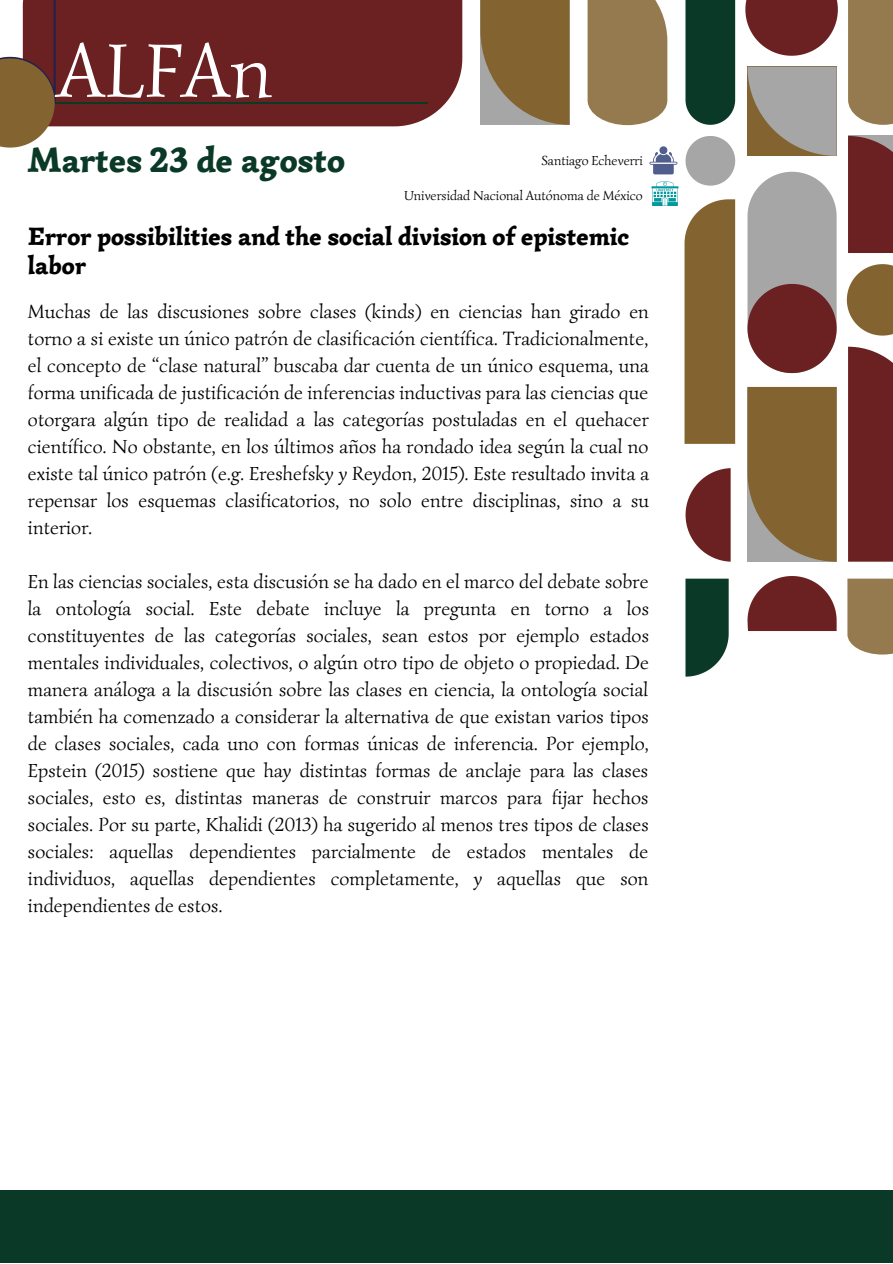
<style>
.page{position:relative;width:893px;height:1264px;background:#fff}
.page>*{position:absolute;margin:0;border:0;box-sizing:border-box;transform-origin:0 0}
.t1{font:77.7px "Simonetta";color:#fff}
.t2{font:900 35.25px "Simonetta";color:#0b3927}
.t3{font:900 25.5px/29.2px "Simonetta";color:#000}
.t4{font:19.5px/27px "Simonetta";letter-spacing:.005em;color:#000;text-align:justify}
.t5{font:13.5px "Simonetta";color:#000}
</style>
<div class="page">
<div style="left:685px;top:0;width:50px;height:125px;background:#0b3927"></div>
<div style="left:848px;top:0;width:44px;height:125px;background:#947a4e"></div>
<svg style="left:847px;top:578px;width:45px;height:76px;background:#9a8158"></svg>
<svg style="left:587px;top:0;width:80px;height:125px;background:#9b8359"></svg>
<svg style="left:745px;top:0;width:92px;height:56px"></svg>
<svg style="left:685px;top:468px;width:45px;height:93px"></svg>
<svg style="left:747px;top:67px;width:89px;height:89px;background:#9e978b"></svg>
<svg style="left:846px;top:264px;width:46px;height:71px"></svg>
<svg style="left:747px;top:387px;width:89px;height:174px;background:#866b3d"></svg>
<svg style="left:480px;top:0;width:89px;height:125px;background:#886f43"></svg>
<svg style="left:747px;top:172px;width:89px;height:201px;background:#9a8080"></svg>
<svg style="left:747px;top:576px;width:89px;height:55px"></svg>
<div style="left:848px;top:136px;width:44px;height:117px;background:#6b2121"></div>
<div style="left:848px;top:347px;width:44px;height:214px;background:#6b2121"></div>
<div style="left:68px;top:0;width:394px;height:126px;background:#6b2121"></div>
<svg style="left:685px;top:578px;width:43px;height:98px;background:#234d3c"></svg>
<hr style="left:55px;top:102px;width:373px;height:2px;background:#0b3927">
<svg style="left:0;top:0;width:68px;height:148px"></svg>
<div style="left:0;top:1189px;width:892px;height:73px;background:#0b3927"></div>
<svg style="left:649px;top:136px;width:87px;height:308px"></svg>
<h1 class="t1" style="left:57px;top:22px;width:217px">ALFAn</h1>
<h2 class="t2" style="left:28px;top:138px;width:319px">Martes 23 de agosto</h2>
<p class="t5" style="left:541px;top:152px;width:103px">Santiago Echeverri</p>
<p class="t5" style="left:404px;top:187px;width:240px">Universidad Nacional Autónoma de México</p>
<h3 class="t3" style="left:28px;top:222px;width:602px">Error possibilities and the social division of epistemic labor</h3>
<p class="t4" style="left:28px;top:298px;width:622px">Muchas de las discusiones sobre clases (kinds) en ciencias han girado en torno a si existe un único patrón de clasificación científica. Tradicionalmente, el concepto de “clase natural” buscaba dar cuenta de un único esquema, una forma unificada de justificación de inferencias inductivas para las ciencias que otorgara algún tipo de realidad a las categorías postuladas en el quehacer científico. No obstante, en los últimos años ha rondado idea según la cual no existe tal único patrón (e.g. Ereshefsky y Reydon, 2015). Este resultado invita a repensar los esquemas clasificatorios, no solo entre disciplinas, sino a su interior.</p>
<p class="t4" style="left:28px;top:567px;width:622px">En las ciencias sociales, esta discusión se ha dado en el marco del debate sobre la ontología social. Este debate incluye la pregunta en torno a los constituyentes de las categorías sociales, sean estos por ejemplo estados mentales individuales, colectivos, o algún otro tipo de objeto o propiedad. De manera análoga a la discusión sobre las clases en ciencia, la ontología social también ha comenzado a considerar la alternativa de que existan varios tipos de clases sociales, cada uno con formas únicas de inferencia. Por ejemplo, Epstein (2015) sostiene que hay distintas formas de anclaje para las clases sociales, esto es, distintas maneras de construir marcos para fijar hechos sociales. Por su parte, Khalidi (2013) ha sugerido al menos tres tipos de clases sociales: aquellas dependientes parcialmente de estados mentales de individuos, aquellas dependientes completamente, y aquellas que son independientes de estos.</p>
</div>
